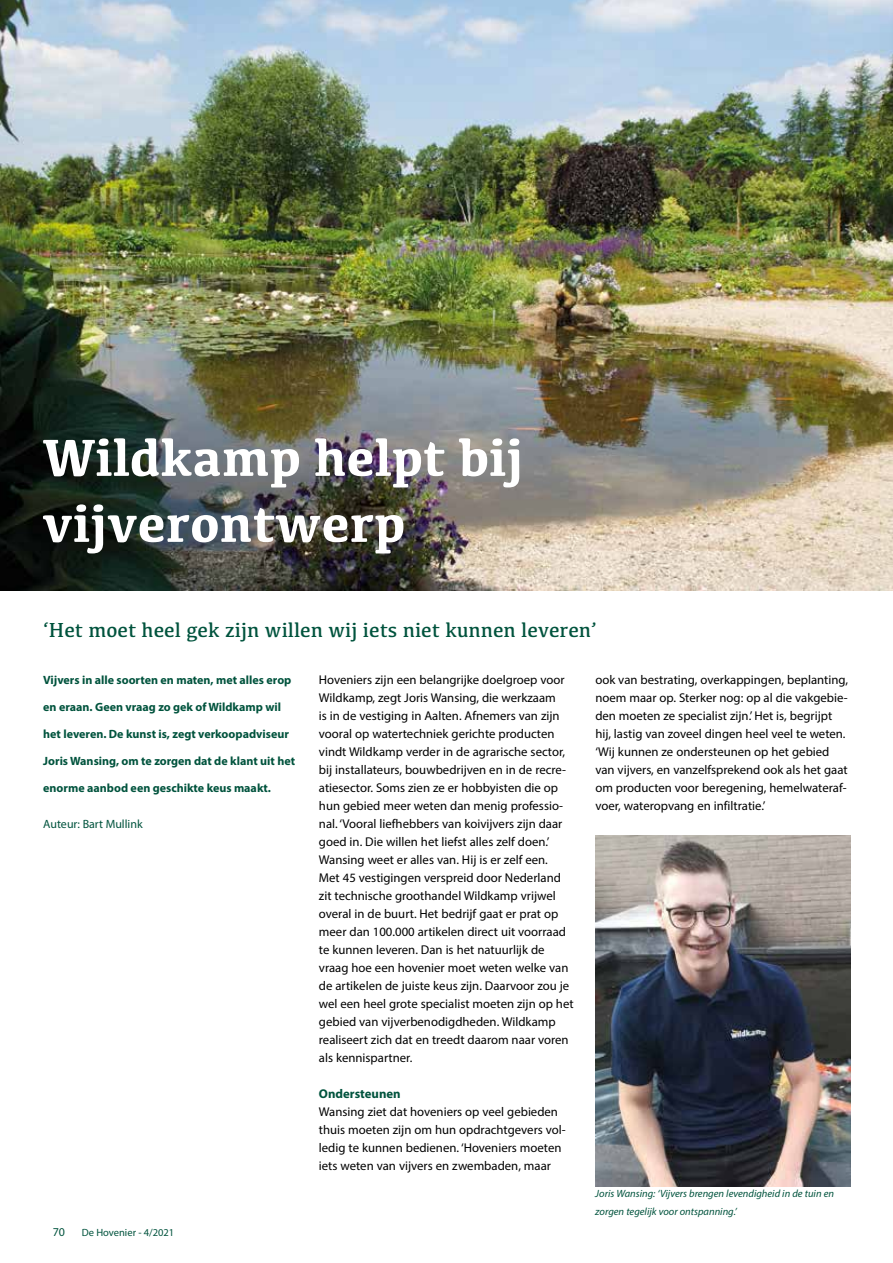
<style>
.page{position:relative;width:893px;height:1263px;background:#fff}
.page>*{position:absolute;margin:0;border:0;box-sizing:border-box;transform-origin:0 0}
.t1{font:700 54px/66px "Kefa";color:#fff}
.t2{font:21px "Kefa";color:#00533d}
.t3{font:12.75px/18px "Myriad Pro";color:#000}
.t4{font:700 12.75px "Myriad Pro";color:#00533d}
.t5{font:700 12px "Myriad Pro";color:#00533d}
.t6{font:12px "Myriad Pro";color:#00533d}
.t7{font:italic 10.5px/18px "Myriad Pro";color:#00533d}
.t8{font:10.5px "Myriad Pro";color:#00533d}
</style>
<div class="page">
<img style="left:0;top:0;width:893px;height:591px">
<img style="left:595px;top:835px;width:255px;height:351px">
<h1 class="t1" style="left:43px;top:422px;width:482px">Wildkamp helpt bij vijverontwerp</h1>
<h2 class="t2" style="left:43px;top:617px;width:555px">‘Het moet heel gek zijn willen wij iets niet kunnen leveren’</h2>
<p class="t5" style="left:43px;top:672px;width:250px">Vijvers in alle soorten en maten, met alles erop</p>
<p class="t5" style="left:43px;top:699px;width:239px">en eraan. Geen vraag zo gek of Wildkamp wil</p>
<p class="t5" style="left:43px;top:726px;width:247px">het leveren. De kunst is, zegt verkoopadviseur</p>
<p class="t5" style="left:43px;top:753px;width:253px">Joris Wansing, om te zorgen dat de klant uit het</p>
<p class="t5" style="left:43px;top:780px;width:229px">enorme aanbod een geschikte keus maakt.</p>
<p class="t6" style="left:43px;top:817px;width:101px">Auteur: Bart Mullink</p>
<p class="t3" style="left:319px;top:671px;width:256px">Hoveniers zijn een belangrijke doelgroep voor Wildkamp, zegt Joris Wansing, die werkzaam<br>is in de vestiging in Aalten. Afnemers van zijn vooral op watertechniek gerichte producten vindt Wildkamp verder in de agrarische sector, bij installateurs, bouwbedrijven en in de recre&shy;atiesector. Soms zien ze er hobbyisten die op hun gebied meer weten dan menig professio&shy;nal. ‘Vooral liefhebbers van koivijvers zijn daar goed in. Die willen het liefst alles zelf doen.’ Wansing weet er alles van. Hij is er zelf een.<br>Met 45 vestigingen verspreid door Nederland zit technische groothandel Wildkamp vrijwel overal in de buurt. Het bedrijf gaat er prat op meer dan 100.000 artikelen direct uit voorraad te kunnen leveren. Dan is het natuurlijk de vraag hoe een hovenier moet weten welke van de artikelen de juiste keus zijn. Daarvoor zou je wel een heel grote specialist moeten zijn op het gebied van vijverbenodigdheden. Wildkamp realiseert zich dat en treedt daarom naar voren als kennispartner.</p>
<p class="t4" style="left:319px;top:1085px;width:83px">Ondersteunen</p>
<p class="t3" style="left:319px;top:1103px;width:248px">Wansing ziet dat hoveniers op veel gebieden thuis moeten zijn om hun opdrachtgevers vol&shy;ledig te kunnen bedienen. ‘Hoveniers moeten iets weten van vijvers en zwembaden, maar</p>
<p class="t3" style="left:595px;top:671px;width:254px">ook van bestrating, overkappingen, beplanting, noem maar op. Sterker nog: op al die vakgebie&shy;den moeten ze specialist zijn.’ Het is, begrijpt hij, lastig van zoveel dingen heel veel te weten. ‘Wij kunnen ze ondersteunen op het gebied van vijvers, en vanzelfsprekend ook als het gaat om producten voor beregening, hemelwateraf&shy;voer, wateropvang en infiltratie.’</p>
<p class="t6" style="left:53px;top:1224px;width:14px">70</p>
<p class="t8" style="left:82px;top:1226px;width:94px">De Hovenier - 4/2021</p>
<p class="t7" style="left:595px;top:1184px;width:240px">Joris Wansing: ‘Vijvers brengen levendigheid in de tuin en zorgen tegelijk voor ontspanning.’</p>
</div>
